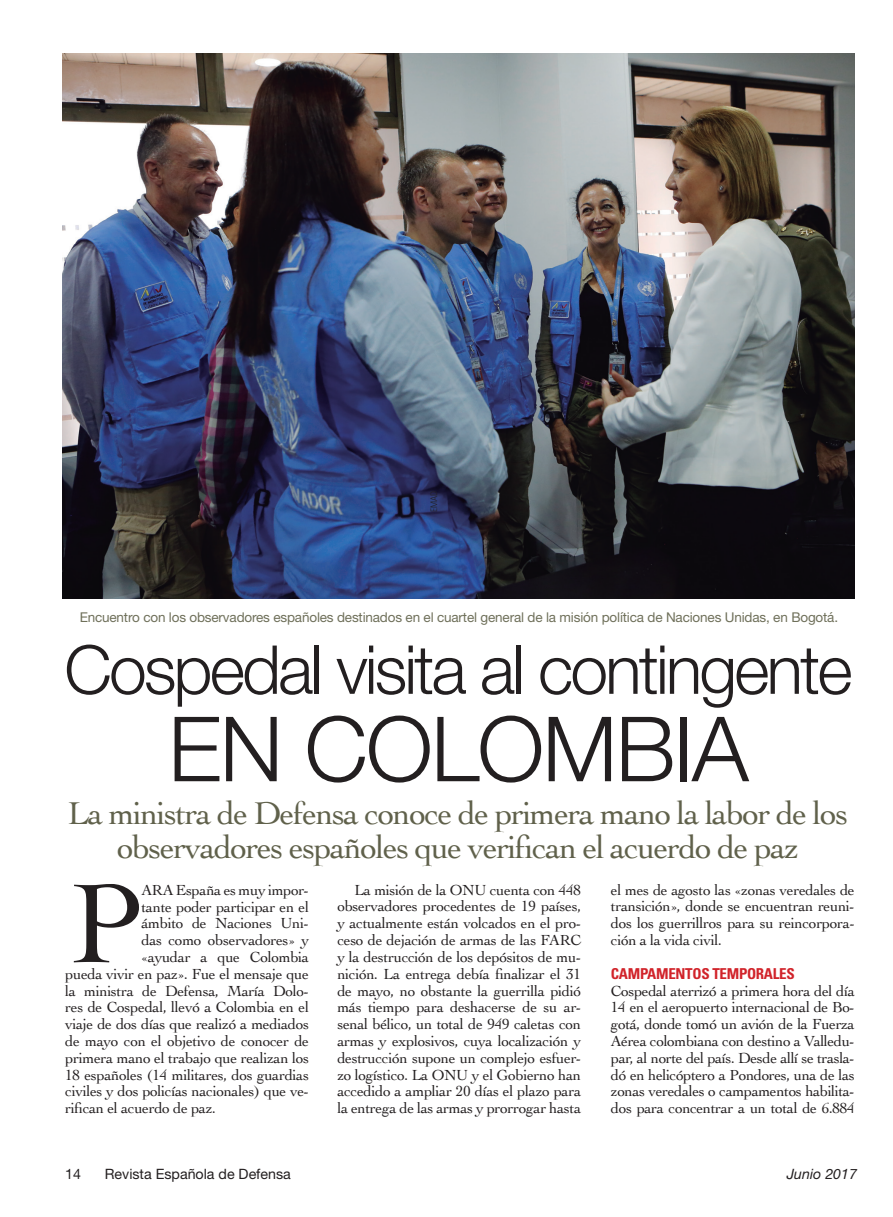
<style>
.page{position:relative;width:893px;height:1217px;background:#fff}
.page>*{position:absolute;margin:0;border:0;box-sizing:border-box;transform-origin:0 0}
.t1{font:118.05px "Cochin";color:#231f20}
.t2{font:300 90px "Helvetica Neue";letter-spacing:-.02em;color:#231f20}
.t3{font:300 67.5px "Helvetica Neue";letter-spacing:-.04em;color:#231f20}
.t4{font:33px/34.5px "Cochin";letter-spacing:-.04em;color:#60614b;text-align:center}
.t5{font:15.3px/16.8px "Cochin";letter-spacing:-.02em;color:#231f20;text-align:justify}
.t6{font:700 condensed 15px "Univers";letter-spacing:-.02em;color:#d1232a}
.t7{font:14.25px "Helvetica Neue";color:#231f20}
.t8{font:italic 14.25px "Helvetica Neue";color:#231f20}
.t9{font:13.5px "Helvetica Neue";letter-spacing:-.01em;color:#6f705a}
.t10{font:300 condensed 9px "Univers";color:#231f20}
</style>
<div class="page">
<img style="left:62px;top:53px;width:792px;height:545px">
<p class="t10" style="left:429px;top:512px;width:22px;rotate:-90deg">EMAD</p>
<p class="t9" style="left:80px;top:609px;width:760px">Encuentro con los observadores españoles destinados en el cuartel general de la misión política de Naciones Unidas, en Bogotá.</p>
<h3 class="t3" style="left:64px;top:628px;width:790px">Cospedal visita al contingente</h3>
<h2 class="t2" style="left:168px;top:694px;width:582px">en Colombia</h2>
<h3 class="t4" style="left:68px;top:794px;width:782px">La ministra de Defensa conoce de primera mano la labor de los observadores españoles que verifican el acuerdo de paz</h3>
<h1 class="t1" style="left:69px;top:843px;width:76px">P</h1>
<p class="t5" style="left:141px;top:880px;width:169px">ara España es muy impor-</p>
<p class="t5" style="left:337px;top:880px;width:245px;text-indent:17px">La misión de la ONU cuenta con 448 observadores procedentes de 19 países, y actualmente están volcados en el pro&shy;ceso de dejación de armas de las FARC y la destrucción de los depósitos de mu&shy;nición. La entrega debía finalizar el 31 de mayo, no obstante la guerrilla pidió más tiempo para deshacerse de su ar&shy;senal bélico, un total de 949 caletas con armas y explosivos, cuya localización y destrucción supone un complejo esfuer&shy;zo logístico. La ONU y el Gobierno han accedido a ampliar 20 días el plazo para la entrega de las armas y prorrogar hasta</p>
<p class="t5" style="left:611px;top:880px;width:245px">el mes de agosto las «zonas veredales de transición», donde se encuentran reuni&shy;dos los guerrillros para su reincorpora&shy;ción a la vida civil.</p>
<p class="t5" style="left:141px;top:897px;width:169px">tante poder participar en el</p>
<p class="t5" style="left:141px;top:914px;width:169px">ámbito de Naciones Uni-</p>
<p class="t5" style="left:141px;top:930px;width:169px">das como observadores» y</p>
<p class="t5" style="left:141px;top:947px;width:169px">«ayudar a que Colombia</p>
<p class="t5" style="left:65px;top:964px;width:245px">pueda vivir en paz». Fue el mensaje que</p>
<p class="t5" style="left:65px;top:981px;width:245px">la ministra de Defensa, María Dolo-</p>
<p class="t5" style="left:65px;top:998px;width:245px">res de Cospedal, llevó a Colombia en el</p>
<p class="t5" style="left:65px;top:1014px;width:245px">viaje de dos días que realizó a mediados</p>
<p class="t5" style="left:65px;top:1031px;width:245px">de mayo con el objetivo de conocer de</p>
<p class="t5" style="left:65px;top:1048px;width:245px">primera mano el trabajo que realizan los</p>
<p class="t5" style="left:65px;top:1065px;width:245px">18 españoles (14 militares, dos guardias</p>
<p class="t5" style="left:65px;top:1082px;width:245px">civiles y dos policías nacionales) que ve-</p>
<p class="t5" style="left:65px;top:1098px;width:152px">rifican el acuerdo de paz.</p>
<p class="t6" style="left:611px;top:963px;width:185px">CAMPAMENTOS TEMPORALES</p>
<p class="t5" style="left:611px;top:981px;width:245px">Cospedal aterrizó a primera hora del día 14 en el aeropuerto internacional de Bo&shy;gotá, donde tomó un avión de la Fuerza Aérea colombiana con destino a Valledu&shy;par, al norte del país. Desde allí se trasla&shy;dó en helicóptero a Pondores, una de las zonas veredales o campamentos habilita&shy;dos para concentrar a un total de 6.884</p>
<p class="t7" style="left:65px;top:1164px;width:17px">14</p>
<p class="t7" style="left:105px;top:1164px;width:188px">Revista Española de Defensa</p>
<p class="t8" style="left:787px;top:1164px;width:72px">Junio 2017</p>
</div>
